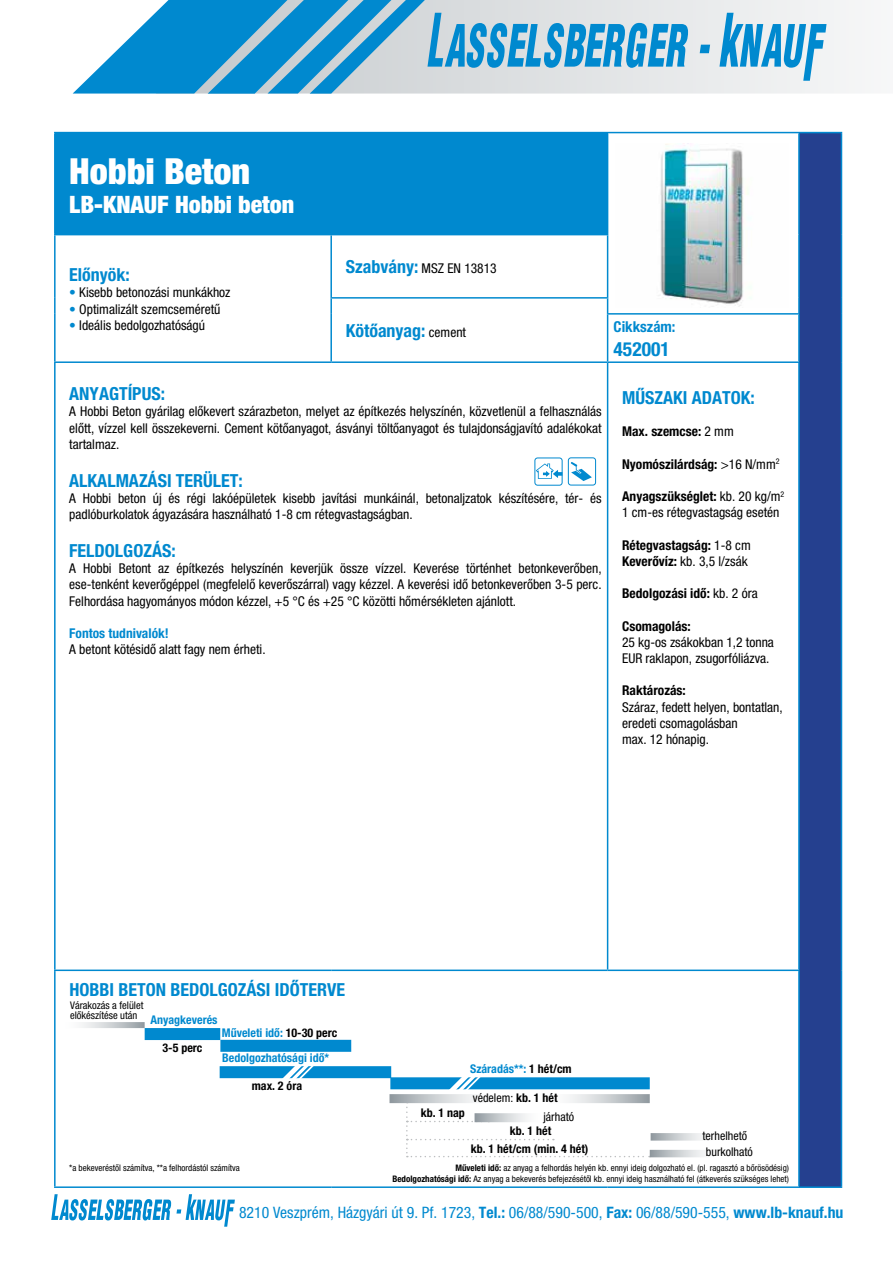
<style>
.page{position:relative;width:893px;height:1263px;background:#fff}
.page>*{position:absolute;margin:0;border:0;box-sizing:border-box;transform-origin:0 0}
.t1{font:900 condensed 36px "Helvetica M";color:#fff}
.t2{font:900 condensed 24px "Helvetica M";color:#fff}
.t3{font:700 condensed 19.5px "Helvetica M";color:#0089cf}
.t4{font:700 condensed 18px "Helvetica M";color:#0089cf}
.t5{font:condensed 15.75px "Helvetica M";color:#0089cf}
.t6{font:700 condensed 15px "Helvetica M";color:#0089cf}
.t7{font:condensed 13.5px/16.2px "Helvetica M";color:#000}
.t8{font:700 condensed 13.5px/16.2px "Helvetica M";color:#000}
.t9{font:700 condensed 13.5px "Helvetica M";color:#0089cf}
.t10{font:700 condensed 12px "Helvetica M";color:#0089cf}
.t11{font:700 condensed 12px "Helvetica M";color:#000}
.t12{font:condensed 12px/16.2px "Helvetica M";color:#000}
.t13{font:condensed 10.5px/10.5px "Helvetica M";color:#000}
.t14{font:condensed 9px/10.8px "Helvetica M";color:#000;text-align:right}
.s1{color:#0089cf}
.s2{font-weight:700;font-size:18px;color:#0089cf}
.s3{font-weight:400;font-size:13.5px;color:#000}
.s4{font-weight:400}
.s5{font-weight:700}
.s6{font-weight:700;font-size:12px;color:#0089cf}
.s7{color:#000}
</style>
<div class="page">
<div style="left:55px;top:133px;width:553px;height:102px;background:#0089cf"></div>
<hr style="left:54px;top:132px;width:277px;height:1px;background:#0089cf">
<hr style="left:54px;top:133px;width:2px;height:101px;background:#0089cf">
<hr style="left:331px;top:132px;width:277px;height:1px;background:#0089cf">
<hr style="left:608px;top:132px;width:191px;height:1px;background:#0089cf">
<hr style="left:799px;top:132px;width:43px;height:1px;background:#0089cf">
<hr style="left:54px;top:234px;width:277px;height:1px;background:#0089cf">
<hr style="left:54px;top:235px;width:2px;height:63px;background:#0089cf">
<hr style="left:330px;top:235px;width:2px;height:62px;background:#0089cf">
<hr style="left:607px;top:235px;width:1px;height:62px;background:#0089cf">
<svg style="left:54px;top:298px;width:2px;height:16px"></svg>
<hr style="left:330px;top:297px;width:278px;height:2px;background:#0089cf">
<svg style="left:330px;top:299px;width:2px;height:15px"></svg>
<svg style="left:607px;top:299px;width:1px;height:14px"></svg>
<div style="left:798px;top:133px;width:44px;height:1053px;background:#25408f"></div>
<hr style="left:54px;top:314px;width:2px;height:47px;background:#0089cf">
<hr style="left:330px;top:314px;width:2px;height:47px;background:#0089cf">
<hr style="left:607px;top:313px;width:193px;height:2px;background:#0089cf">
<hr style="left:607px;top:315px;width:1px;height:46px;background:#0089cf">
<hr style="left:798px;top:315px;width:2px;height:46px;background:#0089cf">
<hr style="left:841px;top:314px;width:1px;height:48px;background:#0089cf">
<hr style="left:54px;top:361px;width:277px;height:2px;background:#0089cf">
<hr style="left:54px;top:363px;width:2px;height:606px;background:#0089cf">
<hr style="left:331px;top:361px;width:277px;height:2px;background:#0089cf">
<hr style="left:608px;top:361px;width:192px;height:2px;background:#0089cf">
<hr style="left:607px;top:363px;width:1px;height:606px;background:#0089cf">
<hr style="left:798px;top:363px;width:2px;height:606px;background:#0089cf">
<hr style="left:841px;top:362px;width:1px;height:608px;background:#0089cf">
<hr style="left:54px;top:969px;width:277px;height:2px;background:#0089cf">
<hr style="left:54px;top:971px;width:2px;height:215px;background:#0089cf">
<hr style="left:331px;top:969px;width:277px;height:2px;background:#0089cf">
<hr style="left:608px;top:969px;width:192px;height:2px;background:#0089cf">
<hr style="left:798px;top:971px;width:2px;height:215px;background:#0089cf">
<hr style="left:841px;top:970px;width:1px;height:216px;background:#0089cf">
<hr style="left:54px;top:1186px;width:277px;height:2px;background:#0089cf">
<hr style="left:331px;top:1186px;width:277px;height:2px;background:#0089cf">
<hr style="left:608px;top:1186px;width:191px;height:2px;background:#0089cf">
<hr style="left:799px;top:1186px;width:43px;height:2px;background:#0089cf">
<img style="left:658px;top:144px;width:91px;height:163px">
<svg style="left:51px;top:1194px;width:184px;height:33px"></svg>
<div style="left:826px;top:0;width:36px;height:93px;background:#f3f4f5"></div>
<svg style="left:73px;top:0;width:753px;height:94px;background:#83bedc"></svg>
<div style="left:568px;top:457px;width:28px;height:28px;border:1px solid #0089cf;border-radius:3px"></div>
<svg style="left:571px;top:462px;width:21px;height:19px"></svg>
<div style="left:534px;top:457px;width:29px;height:29px;border:1px solid #0089cf;border-radius:3px"></div>
<svg style="left:536px;top:463px;width:26px;height:16px"></svg>
<svg style="left:82px;top:1022px;width:63px;height:6px"></svg>
<div style="left:145px;top:1028px;width:75px;height:12px;background:#0089cf"></div>
<div style="left:220px;top:1066px;width:171px;height:12px;background:#0089cf"></div>
<div style="left:220px;top:1040px;width:131px;height:12px;background:#0089cf"></div>
<svg style="left:406px;top:1103px;width:244px;height:54px"></svg>
<svg style="left:651px;top:1133px;width:52px;height:7px"></svg>
<svg style="left:475px;top:1113px;width:67px;height:9px"></svg>
<svg style="left:277px;top:1066px;width:39px;height:13px"></svg>
<svg style="left:650px;top:1150px;width:55px;height:7px"></svg>
<div style="left:390px;top:1077px;width:260px;height:12px;background:#0089cf"></div>
<svg style="left:446px;top:1077px;width:39px;height:13px"></svg>
<svg style="left:389px;top:1094px;width:87px;height:9px"></svg>
<svg style="left:569px;top:1094px;width:81px;height:9px"></svg>
<h1 class="t1" style="left:69px;top:149px;width:182px">Hobbi Beton</h1>
<h2 class="t2" style="left:69px;top:189px;width:226px">LB-KNAUF Hobbi beton</h2>
<h3 class="t4" style="left:69px;top:264px;width:62px">Elônyök:</h3>
<p class="t7" style="left:69px;top:284px;width:163px"><span class="s1">•</span> Kisebb betonozási munkákhoz</p>
<p class="t7" style="left:69px;top:301px;width:153px"><span class="s1">•</span> Optimalizált szemcseméretû</p>
<p class="t7" style="left:69px;top:317px;width:137px"><span class="s1">•</span> Ideális bedolgozhatóságú</p>
<p class="t7" style="left:346px;top:260px;width:153px"><span class="s2">Szabvány:</span> MSZ EN 13813</p>
<h3 class="t4" style="left:346px;top:320px;width:122px">Kötôanyag: <span class="s3">cement</span></h3>
<p class="t6" style="left:614px;top:318px;width:63px">Cikkszám:</p>
<h3 class="t3" style="left:614px;top:337px;width:58px">452001</h3>
<h3 class="t4" style="left:69px;top:383px;width:97px">ANYAGTÍPUS:</h3>
<p class="t7" style="left:69px;top:403px;width:534px;text-align:justify">A Hobbi Beton gyárilag elôkevert szárazbeton, melyet az építkezés helyszínén, közvetlenül a felhasználás elôtt, vízzel kell összekeverni. Cement kötôanyagot, ásványi töltôanyagot és tulajdonságjavító adalékokat tartalmaz.</p>
<h3 class="t4" style="left:69px;top:469px;width:175px">ALKALMAZÁSI TERÜLET:</h3>
<p class="t7" style="left:69px;top:490px;width:534px">A Hobbi beton új és régi lakóépületek kisebb javítási munkáinál, betonaljzatok készítésére, tér- és padlóburkolatok ágyazására használható 1-8 cm rétegvastagságban.</p>
<h3 class="t4" style="left:69px;top:540px;width:108px">FELDOLGOZÁS:</h3>
<p class="t7" style="left:69px;top:560px;width:534px;text-align:justify">A Hobbi Betont az építkezés helyszínén keverjük össze vízzel. Keverése történhet betonkeverôben, ese-tenként keverôgéppel (megfelelô keverôszárral) vagy kézzel. A keverési idô betonkeverôben 3-5 perc.<br>Felhordása hagyományos módon kézzel, +5 °C és +25 °C közötti hômérsékleten ajánlott.</p>
<p class="t9" style="left:69px;top:625px;width:101px">Fontos tudnivalók!</p>
<p class="t7" style="left:69px;top:641px;width:198px">A betont kötésidô alatt fagy nem érheti.</p>
<h3 class="t4" style="left:622px;top:386px;width:134px">MÛSZAKI ADATOK:</h3>
<p class="t8" style="left:622px;top:423px;width:113px">Max. szemcse: <span class="s4">2 mm</span></p>
<p class="t8" style="left:622px;top:455px;width:159px">Nyomószilárdság: <span class="s4">&gt;16 N/mm</span><sup>2</sup></p>
<p class="t7" style="left:622px;top:488px;width:164px"><span class="s5">Anyagszükséglet:</span> kb. 20 kg/m<sup>2<br></sup>1 cm-es rétegvastagság esetén</p>
<p class="t8" style="left:622px;top:536px;width:130px">Rétegvastagság: <span class="s4">1-8 cm<br></span>Keverôvíz: <span class="s4">kb. 3,5 l/zsák</span></p>
<p class="t8" style="left:622px;top:585px;width:137px">Bedolgozási idô: <span class="s4">kb. 2 óra</span></p>
<p class="t8" style="left:622px;top:617px;width:70px">Csomagolás:</p>
<p class="t7" style="left:622px;top:634px;width:153px">25 kg-os zsákokban 1,2 tonna<br>EUR raklapon, zsugorfóliázva.</p>
<p class="t8" style="left:622px;top:682px;width:65px">Raktározás:</p>
<p class="t7" style="left:622px;top:699px;width:162px">Száraz, fedett helyen, bontatlan, eredeti csomagolásban<br>max. 12 hónapig.</p>
<h3 class="t4" style="left:70px;top:979px;width:277px">HOBBI BETON BEDOLGOZÁSI IDÔTERVE</h3>
<p class="t13" style="left:70px;top:1000px;width:149px">Várakozás a felület<br>elôkészítése után <span class="s6">Anyagkeverés</span></p>
<p class="t10" style="left:222px;top:1025px;width:117px">Mûveleti idô: <span class="s7">10-30 perc</span></p>
<p class="t11" style="left:163px;top:1040px;width:41px">3-5 perc</p>
<p class="t10" style="left:222px;top:1051px;width:109px">Bedolgozhatósági idô*</p>
<p class="t11" style="left:252px;top:1078px;width:52px">max. 2 óra</p>
<p class="t10" style="left:470px;top:1062px;width:103px">Száradás**: <span class="s7">1 hét/cm</span></p>
<p class="t12" style="left:473px;top:1090px;width:86px">védelem: <span class="s5">kb. 1 hét</span></p>
<p class="t11" style="left:421px;top:1105px;width:46px">kb. 1 nap</p>
<p class="t12" style="left:543px;top:1109px;width:32px">járható</p>
<p class="t11" style="left:510px;top:1123px;width:43px">kb. 1 hét</p>
<p class="t11" style="left:471px;top:1141px;width:119px">kb. 1 hét/cm (min. 4 hét)</p>
<p class="t12" style="left:702px;top:1127px;width:52px">terhelhetô burkolható</p>
<p class="t14" style="left:69px;top:1162px;width:172px">*a bekeveréstôl számítva, **a felhordástól számítva</p>
<p class="t5" style="left:239px;top:1203px;width:606px">8210 Veszprém, Házgyári út 9. Pf. 1723, <span class="s5">Tel.:</span> 06/88/590-500, <span class="s5">Fax:</span> 06/88/590-555, <span class="s5">www.lb-knauf.hu</span></p>
<p class="t14" style="left:392px;top:1162px;width:398px"><span class="s5">Mûveleti idô:</span> az anyag a felhordás helyén kb. ennyi ideig dolgozható el. (pl. ragasztó a bôrösödésig)<br><span class="s5">Bedolgozhatósági idô:</span> Az anyag a bekeverés befejezésétôl kb. ennyi ideig használható fel (átkeverés szükséges lehet)</p>
</div>
